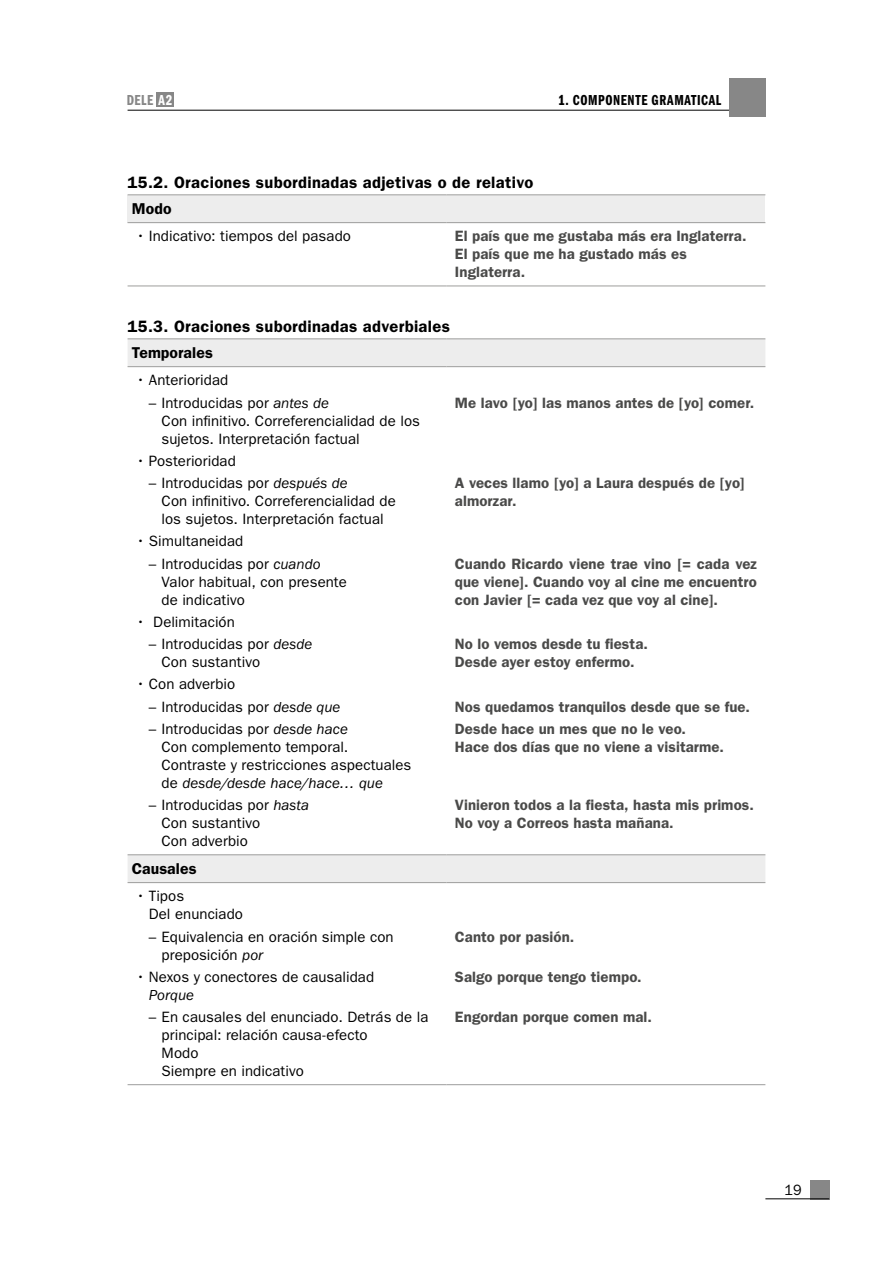
<style>
.page{position:relative;width:893px;height:1263px;background:#fff}
.page>*{position:absolute;margin:0;border:0;box-sizing:border-box;transform-origin:0 0}
.t1{font:600 16.5px "ITC Franklin Gothic Std";letter-spacing:.02em;color:#000}
.t2{font:600 15.75px "ITC Franklin Gothic Std";letter-spacing:.005em;color:#000}
.t3{font:15px/18px "ITC Franklin Gothic Std";letter-spacing:.005em;color:#000}
.t4{font:600 15px/18px "ITC Franklin Gothic Std";letter-spacing:.005em;color:#4a4a49}
.t5{font:15px "ITC Franklin Gothic Std Dm Cp";letter-spacing:.04em;color:#000}
.t6{font:15px "ITC Franklin Gothic Std Dm Cp";letter-spacing:.03em;color:#878787}
.t7{font:italic 15px "ITC Franklin Gothic Std";color:#000}
.t8{font:15px "ITC Franklin Gothic Std";letter-spacing:.005em;color:#000;scale:.95 1}
.s1{color:#fff}
.s2{font-style:italic}
</style>
<div class="page">
<div style="left:810px;top:1180px;width:19px;height:19px;background:#878787"></div>
<hr style="left:765px;top:1198px;width:64px;height:1px;background:#000">
<hr style="left:128px;top:110px;width:637px;height:1px;background:#000">
<div style="left:729px;top:78px;width:36px;height:39px;background:#878787"></div>
<div style="left:157px;top:92px;width:17px;height:15px;background:#878787"></div>
<div style="left:128px;top:195px;width:637px;height:28px;background:#ededed"></div>
<hr style="left:128px;top:194px;width:318px;height:1px;background:#9d9d9c">
<hr style="left:446px;top:194px;width:319px;height:1px;background:#9d9d9c">
<hr style="left:128px;top:222px;width:318px;height:1px;background:#9d9d9c">
<hr style="left:446px;top:222px;width:319px;height:1px;background:#9d9d9c">
<hr style="left:128px;top:286px;width:318px;height:1px;background:#9d9d9c">
<hr style="left:446px;top:286px;width:319px;height:1px;background:#9d9d9c">
<svg style="left:128px;top:339px;width:637px;height:543px"></svg>
<hr style="left:128px;top:338px;width:318px;height:1px;background:#9d9d9c">
<hr style="left:446px;top:338px;width:319px;height:1px;background:#9d9d9c">
<hr style="left:128px;top:366px;width:318px;height:1px;background:#9d9d9c">
<hr style="left:446px;top:366px;width:319px;height:1px;background:#9d9d9c">
<hr style="left:128px;top:854px;width:318px;height:1px;background:#9d9d9c">
<hr style="left:446px;top:854px;width:319px;height:1px;background:#9d9d9c">
<hr style="left:128px;top:882px;width:318px;height:1px;background:#9d9d9c">
<hr style="left:446px;top:882px;width:319px;height:1px;background:#9d9d9c">
<hr style="left:128px;top:1084px;width:318px;height:1px;background:#9d9d9c">
<hr style="left:446px;top:1084px;width:319px;height:1px;background:#9d9d9c">
<p class="t6" style="left:127px;top:92px;width:47px">DELE <span class="s1">A2</span></p>
<p class="t5" style="left:558px;top:92px;width:164px">1. COMPONENTE GRAMATICAL</p>
<p class="t1" style="left:128px;top:173px;width:407px">15.2. Oraciones subordinadas adjetivas o de relativo</p>
<p class="t2" style="left:132px;top:199px;width:41px">Modo</p>
<p class="t3" style="left:136px;top:227px;width:216px">• Indicativo: tiempos del pasado</p>
<p class="t4" style="left:455px;top:227px;width:293px">El país que me gustaba más era Inglaterra.<br>El país que me ha gustado más es<br>Inglaterra.</p>
<p class="t1" style="left:128px;top:317px;width:324px">15.3. Oraciones subordinadas adverbiales</p>
<p class="t2" style="left:132px;top:343px;width:83px">Temporales</p>
<p class="t3" style="left:136px;top:371px;width:94px">• Anterioridad</p>
<p class="t3" style="left:162px;top:394px;width:260px;text-indent:-13px">– Introducidas por <span class="s2">antes de<br></span>Con infinitivo. Correferencialidad de los sujetos. Interpretación factual</p>
<p class="t3" style="left:136px;top:452px;width:101px">• Posterioridad</p>
<p class="t3" style="left:162px;top:474px;width:236px;text-indent:-13px">– Introducidas por <span class="s2">después de<br></span>Con infinitivo. Correferencialidad de los sujetos. Interpretación factual</p>
<p class="t3" style="left:136px;top:532px;width:109px">• Simultaneidad</p>
<p class="t3" style="left:162px;top:555px;width:187px;text-indent:-13px">– Introducidas por <span class="s2">cuando<br></span>Valor habitual, con presente de indicativo</p>
<p class="t3" style="left:136px;top:613px;width:100px">• Delimitación</p>
<p class="t3" style="left:162px;top:635px;width:152px;text-indent:-13px">– Introducidas por <span class="s2">desde<br></span>Con sustantivo</p>
<p class="t3" style="left:136px;top:675px;width:101px">• Con adverbio</p>
<p class="t3" style="left:149px;top:698px;width:193px">– Introducidas por <span class="s2">desde que</span></p>
<p class="t3" style="left:162px;top:720px;width:251px;text-indent:-13px">– Introducidas por <span class="s2">desde hace<br></span>Con complemento temporal.<br>Contraste y restricciones aspectuales de <span class="s2">desde/desde hace/hace… que</span></p>
<p class="t3" style="left:162px;top:796px;width:149px;text-indent:-13px">– Introducidas por <span class="s2">hasta<br></span>Con sustantivo<br>Con adverbio</p>
<p class="t4" style="left:455px;top:393px;width:301px">Me lavo [yo] las manos antes de [yo] comer.</p>
<p class="t4" style="left:455px;top:474px;width:291px">A veces llamo [yo] a Laura después de [yo] almorzar.</p>
<p class="t4" style="left:455px;top:554px;width:303px;text-align:justify">Cuando Ricardo viene trae vino [= cada vez que viene]. Cuando voy al cine me encuentro con Javier [= cada vez que voy al cine].</p>
<p class="t4" style="left:455px;top:635px;width:195px">No lo vemos desde tu fiesta.<br>Desde ayer estoy enfermo.</p>
<p class="t4" style="left:455px;top:695px;width:297px;line-height:22.2px">Nos quedamos tranquilos desde que se fue.<br>Desde hace un mes que no le veo.</p>
<p class="t4" style="left:455px;top:738px;width:271px">Hace dos días que no viene a visitarme.</p>
<p class="t4" style="left:455px;top:796px;width:301px">Vinieron todos a la fiesta, hasta mis primos.<br>No voy a Correos hasta mañana.</p>
<p class="t2" style="left:132px;top:859px;width:66px">Causales</p>
<p class="t3" style="left:149px;top:887px;width:96px;text-indent:-13px">• Tipos<br>Del enunciado</p>
<p class="t3" style="left:162px;top:928px;width:234px;text-indent:-13px">– Equivalencia en oración simple con preposición <span class="s2">por</span></p>
<p class="t3" style="left:136px;top:968px;width:240px">• Nexos y conectores de causalidad</p>
<p class="t7" style="left:149px;top:986px;width:47px">Porque</p>
<p class="t3" style="left:162px;top:1008px;width:268px;text-indent:-13px">– En causales del enunciado. Detrás de la principal: relación causa-efecto<br>Modo<br>Siempre en indicativo</p>
<p class="t4" style="left:455px;top:927px;width:121px">Canto por pasión.</p>
<p class="t4" style="left:455px;top:968px;width:188px">Salgo porque tengo tiempo.</p>
<p class="t4" style="left:455px;top:1008px;width:198px">Engordan porque comen mal.</p>
<p class="t8" style="left:785px;top:1181px;width:19px">19</p>
</div>
